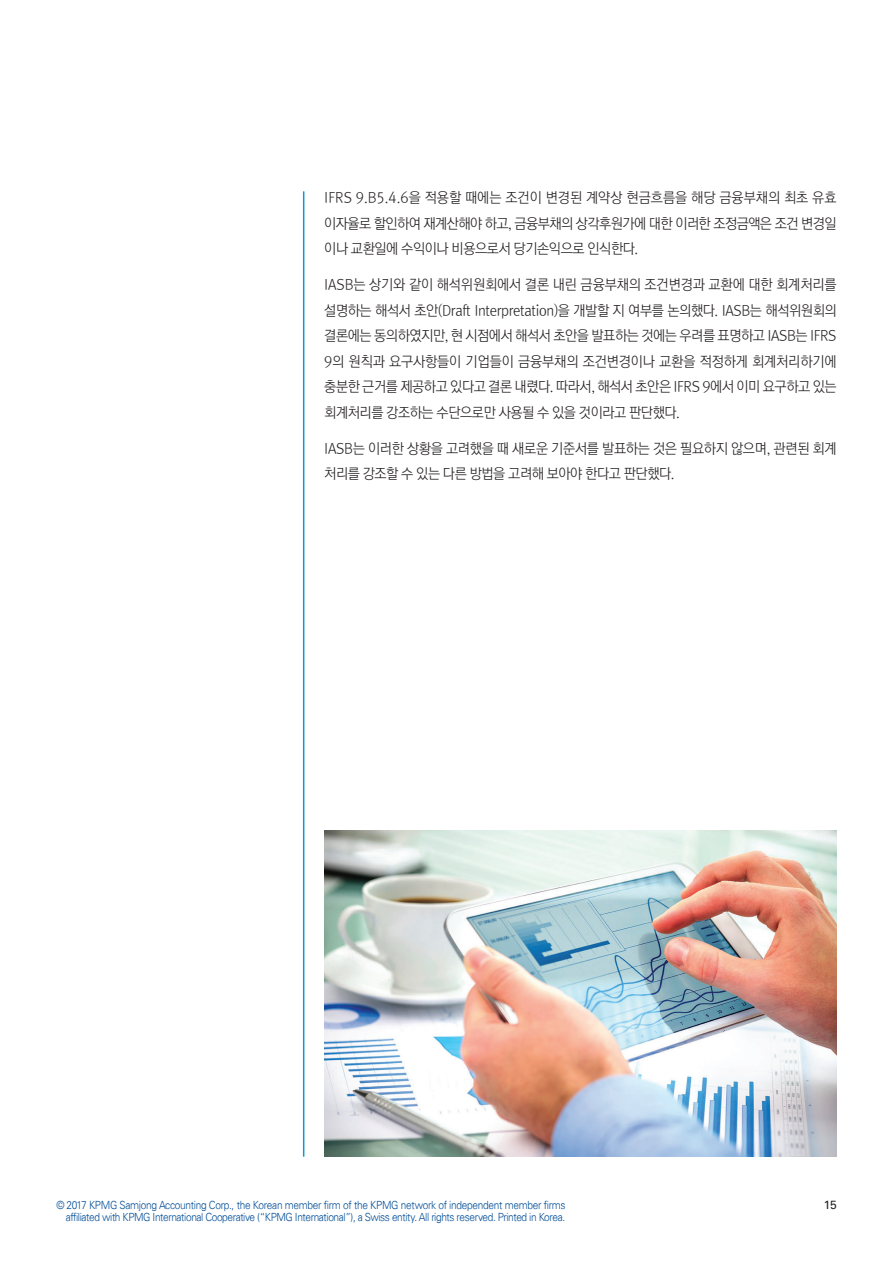
<style>
.page{position:relative;width:893px;height:1263px;background:#fff}
.page>*{position:absolute;margin:0;border:0;box-sizing:border-box;transform-origin:0 0}
.t1{font:14.25px/25.5px "Rix Go L";letter-spacing:-.03em;color:#231f20;text-align:justify;scale:.95 1}
.t2{font:12px "Universfor KPMG";color:#231f20}
.t3{font:300 11.25px/12px "Univers 45";letter-spacing:-.04em;color:#014d97;text-align:right;scale:.9 1}
</style>
<div class="page">
<hr style="left:303px;top:191px;width:1px;height:966px;background:#009cdc">
<img style="left:324px;top:831px;width:513px;height:325px">
<p class="t1" style="left:324px;top:185px;width:541px">IFRS 9.B5.4.6을 적용할 때에는 조건이 변경된 계약상 현금흐름을 해당 금융부채의 최초 유효 이자율로 할인하여 재계산해야 하고, 금융부채의 상각후원가에 대한 이러한 조정금액은 조건 변경일 이나 교환일에 수익이나 비용으로서 당기손익으로 인식한다.</p>
<p class="t1" style="left:324px;top:272px;width:541px">IASB는 상기와 같이 해석위원회에서 결론 내린 금융부채의 조건변경과 교환에 대한 회계처리를 설명하는 해석서 초안(Draft Interpretation)을 개발할 지 여부를 논의했다. IASB는 해석위원회의 결론에는 동의하였지만, 현 시점에서 해석서 초안을 발표하는 것에는 우려를 표명하고 IASB는 IFRS 9의 원칙과 요구사항들이 기업들이 금융부채의 조건변경이나 교환을 적정하게 회계처리하기에 충분한 근거를 제공하고 있다고 결론 내렸다. 따라서, 해석서 초안은 IFRS 9에서 이미 요구하고 있는 회계처리를 강조하는 수단으로만 사용될 수 있을 것이라고 판단했다.</p>
<p class="t1" style="left:324px;top:436px;width:541px">IASB는 이러한 상황을 고려했을 때 새로운 기준서를 발표하는 것은 필요하지 않으며, 관련된 회계 처리를 강조할 수 있는 다른 방법을 고려해 보아야 한다고 판단했다.</p>
<p class="t3" style="left:56px;top:1199px;width:567px">© 2017 KPMG Samjong Accounting Corp., the Korean member firm of the KPMG network of independent member firms affiliated with KPMG International Cooperative (“KPMG International”), a Swiss entity. All rights reserved. Printed in Korea.</p>
<p class="t2" style="left:824px;top:1197px;width:15px">15</p>
</div>
